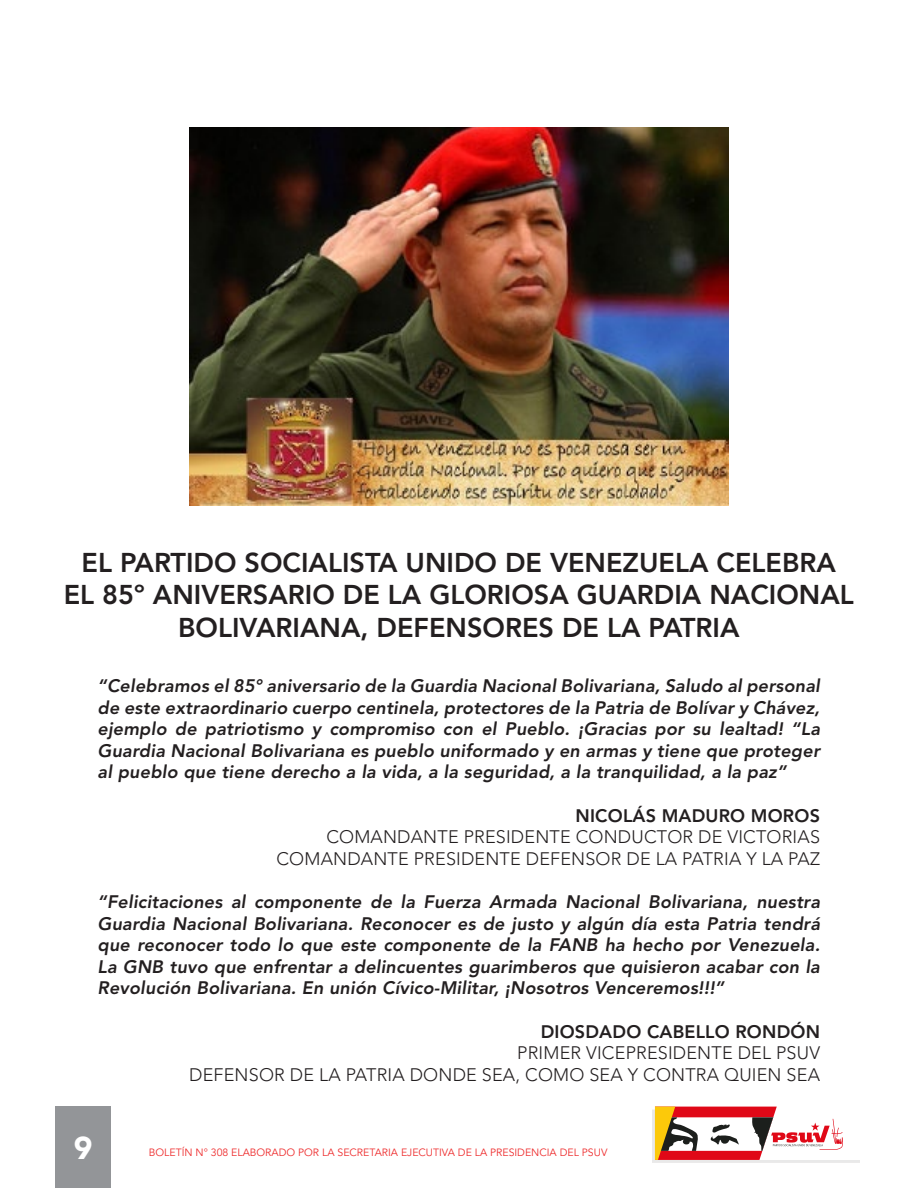
<style>
.page{position:relative;width:918px;height:1188px;background:#fff}
.page>*{position:absolute;margin:0;border:0;box-sizing:border-box;transform-origin:0 0}
.t1{font:900 31.5px "Avenir";color:#fff}
.t2{font:800 27px/32.4px "Avenir LT Std";color:#231f20;text-align:center}
.t3{font:italic 800 18px/21.6px "Avenir LT Std";letter-spacing:.01em;color:#231f20;text-align:justify}
.t4{font:300 18px "Avenir LT Std";letter-spacing:.01em;color:#231f20}
.t5{font:800 18px "Avenir LT Std";letter-spacing:.01em;color:#231f20}
.t6{font:10.5px "Avenir LT Std";color:#ee2d2e}
</style>
<div class="page">
<div style="left:55px;top:1107px;width:56px;height:81px;background:#939598"></div>
<div style="left:652px;top:1110px;width:208px;height:53px;background:#231f20;opacity:.1"></div>
<div style="left:655px;top:1107px;width:204px;height:53px;background:#fff"></div>
<svg style="left:655px;top:1107px;width:188px;height:53px"></svg>
<img style="left:190px;top:128px;width:538px;height:378px">
<p class="t2" style="left:64px;top:546px;width:792px">EL PARTIDO SOCIALISTA UNIDO DE VENEZUELA CELEBRA<br>EL 85º ANIVERSARIO DE LA GLORIOSA GUARDIA NACIONAL<br>BOLIVARIANA, DEFENSORES DE LA PATRIA</p>
<p class="t3" style="left:98px;top:675px;width:724px">“Celebramos el 85° aniversario de la Guardia Nacional Bolivariana, Saludo al personal de este extraordinario cuerpo centinela, protectores de la Patria de Bolívar y Chávez, ejemplo de patriotismo y compromiso con el Pueblo. ¡Gracias por su lealtad! “La Guardia Nacional Bolivariana es pueblo uniformado y en armas y tiene que proteger al pueblo que tiene derecho a la vida, a la seguridad, a la tranquilidad, a la paz”</p>
<p class="t5" style="left:576px;top:805px;width:246px">NICOLÁS MADURO MOROS</p>
<p class="t4" style="left:326px;top:826px;width:495px">COMANDANTE PRESIDENTE CONDUCTOR DE VICTORIAS</p>
<p class="t4" style="left:276px;top:848px;width:545px">COMANDANTE PRESIDENTE DEFENSOR DE LA PATRIA Y LA PAZ</p>
<p class="t3" style="left:98px;top:891px;width:724px">“Felicitaciones al componente de la Fuerza Armada Nacional Bolivariana, nuestra Guardia Nacional Bolivariana. Reconocer es de justo y algún día esta Patria tendrá que reconocer todo lo que este componente de la FANB ha hecho por Venezuela.<br>La GNB tuvo que enfrentar a delincuentes guarimberos que quisieron acabar con la Revolución Bolivariana. En unión Cívico-Militar, ¡Nosotros Venceremos!!!”</p>
<p class="t5" style="left:541px;top:1021px;width:281px">DIOSDADO CABELLO RONDÓN</p>
<p class="t4" style="left:517px;top:1042px;width:304px">PRIMER VICEPRESIDENTE DEL PSUV</p>
<p class="t4" style="left:189px;top:1064px;width:632px">DEFENSOR DE LA PATRIA DONDE SEA, COMO SEA Y CONTRA QUIEN SEA</p>
<h1 class="t1" style="left:74px;top:1129px;width:20px">9</h1>
<p class="t6" style="left:149px;top:1147px;width:460px">BOLETÍN N° 308 ELABORADO POR LA SECRETARIA EJECUTIVA DE LA PRESIDENCIA DEL PSUV</p>
</div>
